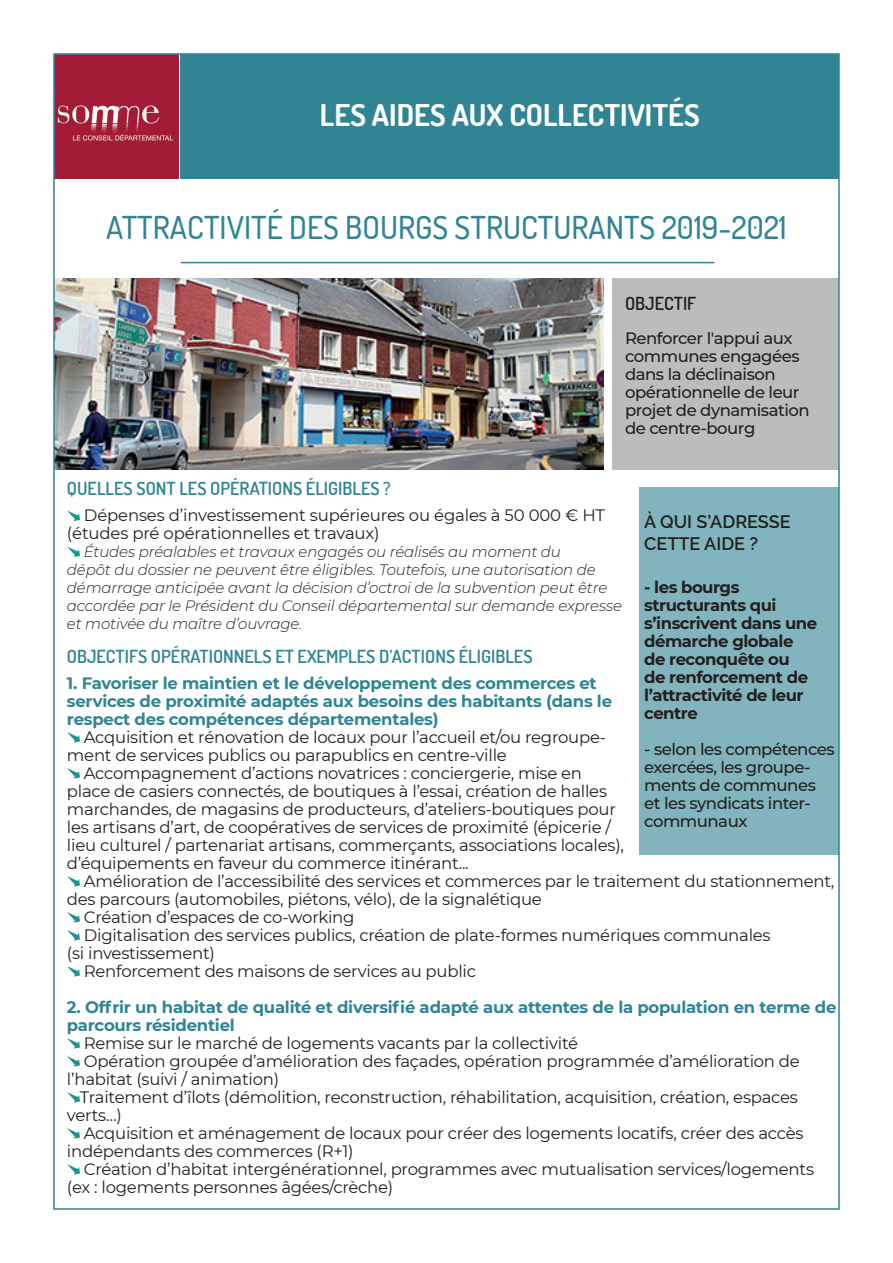
<style>
.page{position:relative;width:893px;height:1263px;background:#fff}
.page>*{position:absolute;margin:0;border:0;box-sizing:border-box;transform-origin:0 0}
.t1{font:500 31.5px "Dosis";color:#308493}
.t2{font:700 30px "Dosis";color:#fff}
.t3{font:600 18px "Dosis";color:#308493}
.t4{font:600 18px/21.6px "Raleway";color:#231f20}
.t5{font:600 18px "Dosis";color:#231f20}
.t6{font:16.5px/18px "Montserrat";letter-spacing:-.015em;color:#231f20}
.t7{font:700 16.5px/18px "Montserrat";letter-spacing:-.015em;color:#308493}
.t8{font:500 16.5px/18px "Montserrat";letter-spacing:-.03em;color:#231f20}
.t9{font:700 16.5px/18px "Montserrat";letter-spacing:-.03em;color:#231f20}
.t10{font:italic 300 15px/18px "Montserrat";letter-spacing:-.01em;color:#231f20}
</style>
<div class="page">
<div style="left:639px;top:487px;width:200px;height:368px;background:#81b4bd"></div>
<div style="left:181px;top:54px;width:658px;height:125px;background:#308493"></div>
<img style="left:56px;top:56px;width:123px;height:123px">
<hr style="left:181px;top:262px;width:533px;height:1px;background:#308493">
<img style="left:56px;top:279px;width:548px;height:191px">
<div style="left:612px;top:279px;width:227px;height:191px;background:#bbbcbe"></div>
<svg style="left:67px;top:510px;width:13px;height:11px"></svg>
<svg style="left:67px;top:546px;width:13px;height:11px"></svg>
<svg style="left:67px;top:732px;width:13px;height:11px"></svg>
<svg style="left:67px;top:768px;width:13px;height:11px"></svg>
<svg style="left:67px;top:876px;width:13px;height:11px"></svg>
<svg style="left:67px;top:912px;width:13px;height:11px"></svg>
<svg style="left:67px;top:930px;width:13px;height:11px"></svg>
<svg style="left:67px;top:966px;width:13px;height:11px"></svg>
<svg style="left:67px;top:1038px;width:13px;height:11px"></svg>
<svg style="left:67px;top:1056px;width:13px;height:11px"></svg>
<svg style="left:67px;top:1092px;width:13px;height:11px"></svg>
<svg style="left:67px;top:1128px;width:13px;height:11px"></svg>
<svg style="left:67px;top:1164px;width:13px;height:11px"></svg>
<h2 class="t2" style="left:320px;top:96px;width:381px">LES AIDES AUX COLLECTIVITÉS</h2>
<h1 class="t1" style="left:106px;top:206px;width:682px">ATTRACTIVITÉ DES BOURGS STRUCTURANTS 2019-2021</h1>
<p class="t5" style="left:625px;top:292px;width:73px">OBJECTIF</p>
<p class="t3" style="left:67px;top:477px;width:325px">QUELLES SONT LES OPÉRATIONS ÉLIGIBLES ?</p>
<p class="t8" style="left:625px;top:329px;width:186px">Renforcer l'appui aux communes engagées dans la déclinaison opérationnelle de leur projet de dynamisation de centre-bourg</p>
<p class="t6" style="left:67px;top:506px;width:540px;text-indent:17px">Dépenses d’investissement supérieures ou égales à 50 000 € HT (études pré opérationnelles et travaux)</p>
<p class="t10" style="left:67px;top:542px;width:557px;text-indent:17px">Études préalables et travaux engagés ou réalisés au moment du<br>dépôt du dossier ne peuvent être éligibles. Toutefois, une autorisation de démarrage anticipée avant la décision d’octroi de la subvention peut être accordée par le Président du Conseil départemental sur demande expresse et motivée du maître d’ouvrage.</p>
<p class="t4" style="left:644px;top:511px;width:148px">À QUI S’ADRESSE<br>CETTE AIDE ?</p>
<p class="t9" style="left:644px;top:578px;width:175px">- les bourgs structurants qui s’inscrivent dans une démarche globale de reconquête ou<br>de renforcement de l’attractivité de leur centre</p>
<p class="t8" style="left:644px;top:740px;width:192px">- selon les compétences exercées, les groupe&shy;ments de communes et les syndicats inter&shy;communaux</p>
<p class="t3" style="left:67px;top:644px;width:467px">OBJECTIFS OPÉRATIONNELS ET EXEMPLES D’ACTIONS ÉLIGIBLES</p>
<p class="t7" style="left:67px;top:673px;width:547px">1. Favoriser le maintien et le développement des commerces et services de proximité adaptés aux besoins des habitants (dans le respect des compétences départementales)</p>
<p class="t6" style="left:67px;top:727px;width:541px;text-indent:17px">Acquisition et rénovation de locaux pour l’accueil et/ou regroupe&shy;ment de services publics ou parapublics en centre-ville</p>
<p class="t6" style="left:67px;top:763px;width:558px;text-indent:17px">Accompagnement d’actions novatrices : conciergerie, mise en place de casiers connectés, de boutiques à l’essai, création de halles marchandes, de magasins de producteurs, d’ateliers-boutiques pour les artisans d’art, de coopératives de services de proximité (épicerie / lieu culturel / partenariat artisans, commerçants, associations locales), d’équipements en faveur du commerce itinérant...</p>
<p class="t6" style="left:84px;top:871px;width:752px">Amélioration de l’accessibilité des services et commerces par le traitement du stationnement,</p>
<p class="t6" style="left:67px;top:889px;width:476px">des parcours (automobiles, piétons, vélo), de la signalétique</p>
<p class="t6" style="left:84px;top:907px;width:272px">Création d’espaces de co-working</p>
<p class="t6" style="left:84px;top:925px;width:688px">Digitalisation des services publics, création de plate-formes numériques communales</p>
<p class="t6" style="left:67px;top:943px;width:150px">(si investissement)</p>
<p class="t6" style="left:84px;top:961px;width:394px">Renforcement des maisons de services au public</p>
<p class="t7" style="left:67px;top:997px;width:771px">2. Offrir un habitat de qualité et diversifié adapté aux attentes de la population en terme de parcours résidentiel</p>
<p class="t6" style="left:84px;top:1033px;width:496px">Remise sur le marché de logements vacants par la collectivité</p>
<p class="t6" style="left:84px;top:1051px;width:718px">Opération groupée d’amélioration des façades, opération programmée d’amélioration de</p>
<p class="t6" style="left:67px;top:1069px;width:214px">l’habitat (suivi / animation)</p>
<p class="t6" style="left:80px;top:1087px;width:720px">Traitement d’îlots (démolition, reconstruction, réhabilitation, acquisition, création, espaces</p>
<p class="t6" style="left:67px;top:1105px;width:56px">verts…)</p>
<p class="t6" style="left:84px;top:1123px;width:721px">Acquisition et aménagement de locaux pour créer des logements locatifs, créer des accès</p>
<p class="t6" style="left:67px;top:1141px;width:288px">indépendants des commerces (R+1)</p>
<p class="t6" style="left:84px;top:1159px;width:732px">Création d’habitat intergénérationnel, programmes avec mutualisation services/logements</p>
<p class="t6" style="left:67px;top:1177px;width:328px">(ex : logements personnes âgées/crèche)</p>
</div>
